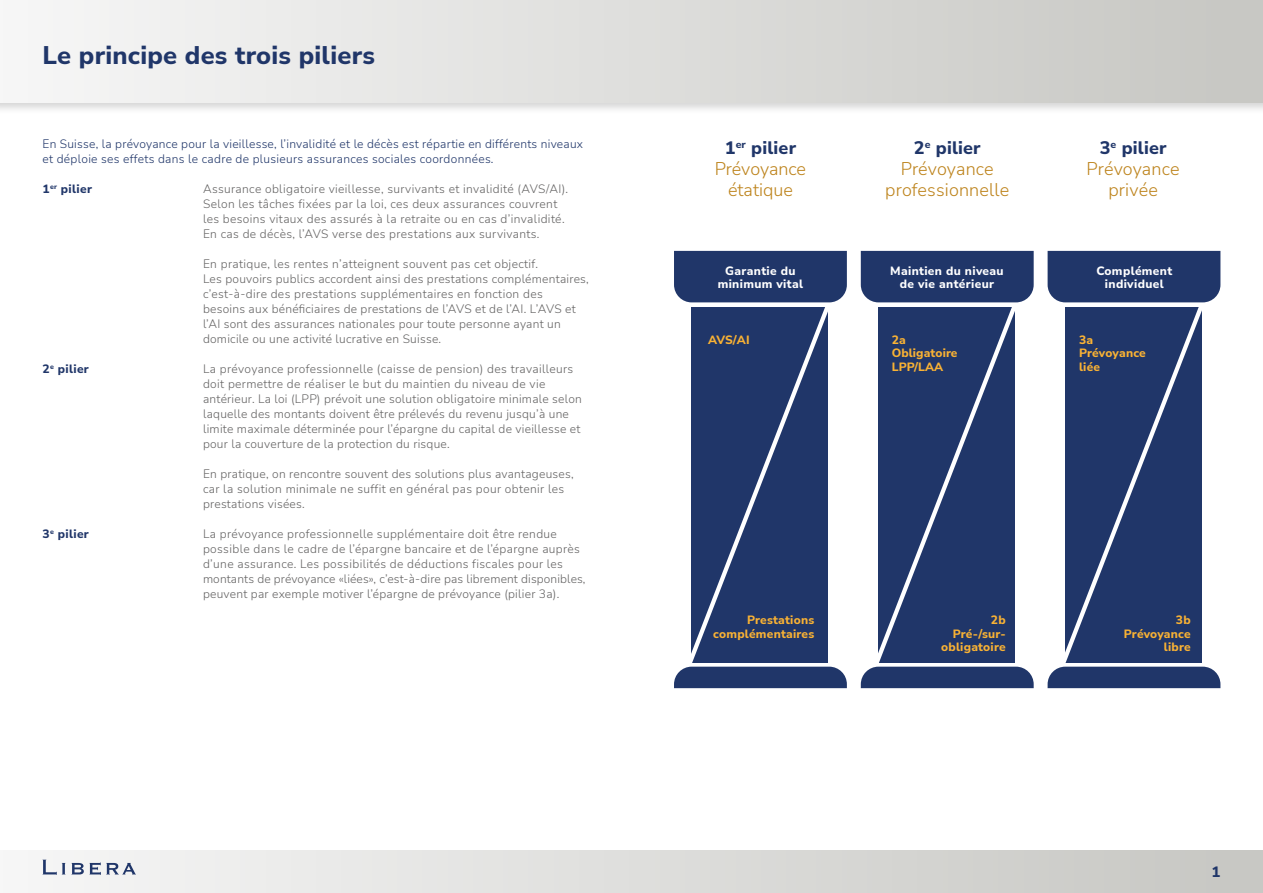
<style>
.page{position:relative;width:1263px;height:893px;background:#fff}
.page>*{position:absolute;margin:0;border:0;box-sizing:border-box;transform-origin:0 0}
.t1{font:800 25.5px "Nunito Sans";letter-spacing:.01em;color:#203669}
.t2{font:300 18px/21px "Nunito Sans";letter-spacing:.005em;color:#bd831b;text-align:center}
.t3{font:800 15px "Nunito Sans";color:#203669}
.t4{font:300 12px/15px "Nunito Sans";letter-spacing:.02em;color:#646363}
.t5{font:300 12px/15px "Nunito Sans";letter-spacing:.02em;color:#203669}
.t6{font:800 12px/13.5px "Nunito Sans";letter-spacing:.015em;color:#f9b234;text-align:right}
.t7{font:800 12px/13.5px "Nunito Sans";letter-spacing:.03em;color:#fff;text-align:center}
.t8{font:800 12px "Nunito Sans";letter-spacing:.03em;color:#203669}
.s1{font-weight:800;color:#203669}
</style>
<div class="page">
<div style="left:0;top:0;width:1263px;height:115px;background:#000;opacity:.17"></div>
<div style="left:0;top:0;width:1263px;height:102px;background:linear-gradient(to right,#f7f7f7,#c6c6c2)"></div>
<div style="left:0;top:850px;width:1263px;height:43px;background:linear-gradient(to right,#f6f6f6,#c7c7c2)"></div>
<svg style="left:71px;top:863px;width:13px;height:11px"></svg>
<svg style="left:90px;top:862px;width:46px;height:13px"></svg>
<svg style="left:43px;top:860px;width:22px;height:15px"></svg>
<div style="left:674px;top:667px;width:173px;height:21px;background:#203669"></div>
<div style="left:674px;top:251px;width:173px;height:51px;background:#203669"></div>
<div style="left:691px;top:307px;width:137px;height:356px;background:#203669"></div>
<div style="left:861px;top:667px;width:173px;height:21px;background:#203669"></div>
<div style="left:861px;top:251px;width:173px;height:51px;background:#203669"></div>
<div style="left:878px;top:307px;width:137px;height:356px;background:#203669"></div>
<div style="left:1047px;top:667px;width:173px;height:21px;background:#203669"></div>
<div style="left:1047px;top:251px;width:173px;height:51px;background:#203669"></div>
<div style="left:1065px;top:307px;width:137px;height:356px;background:#203669"></div>
<h1 class="t1" style="left:43px;top:37px;width:334px">Le principe des trois piliers</h1>
<p class="t5" style="left:43px;top:136px;width:542px">En Suisse, la prévoyance pour la vieillesse, l’invalidité et le décès est répartie en différents niveaux et déploie ses effets dans le cadre de plusieurs assurances sociales coordonnées.</p>
<p class="t8" style="left:43px;top:181px;width:51px">1<sup>er</sup> pilier</p>
<p class="t4" style="left:203px;top:181px;width:367px">Assurance obligatoire vieillesse, survivants et invalidité (AVS/AI).<br>Selon les tâches fixées par la loi, ces deux assurances couvrent les besoins vitaux des assurés à la retraite ou en cas d’invalidité.<br>En cas de décès, l’AVS verse des prestations aux survivants.</p>
<p class="t4" style="left:203px;top:256px;width:387px">En pratique, les rentes n’atteignent souvent pas cet objectif.<br>Les pouvoirs publics accordent ainsi des prestations complémentaires, c’est-à-dire des prestations supplémentaires en fonction des<br>besoins aux bénéficiaires de prestations de l’AVS et de l’AI. L’AVS et l’AI sont des assurances nationales pour toute personne ayant un domicile ou une activité lucrative en Suisse.</p>
<p class="t8" style="left:43px;top:361px;width:48px">2<sup>e</sup> pilier</p>
<p class="t4" style="left:203px;top:361px;width:380px">La prévoyance professionnelle (caisse de pension) des travailleurs doit permettre de réaliser le but du maintien du niveau de vie antérieur. La loi (LPP) prévoit une solution obligatoire minimale selon laquelle des montants doivent être prélevés du revenu jusqu’à une limite maximale déterminée pour l’épargne du capital de vieillesse et pour la couverture de la protection du risque.</p>
<p class="t4" style="left:203px;top:466px;width:372px">En pratique, on rencontre souvent des solutions plus avantageuses, car la solution minimale ne suffit en général pas pour obtenir les prestations visées.</p>
<p class="t8" style="left:43px;top:526px;width:48px">3<sup>e</sup> pilier</p>
<p class="t4" style="left:203px;top:526px;width:384px">La prévoyance professionnelle supplémentaire doit être rendue possible dans le cadre de l’épargne bancaire et de l’épargne auprès d’une assurance. Les possibilités de déductions fiscales pour les montants de prévoyance «liées», c’est-à-dire pas librement disponibles, peuvent par exemple motiver l’épargne de prévoyance (pilier 3a).</p>
<h2 class="t2" style="left:715px;top:137px;width:93px"><span class="s1">1</span><sup>er</sup> <span class="s1">pilier<br></span>Prévoyance étatique</h2>
<h2 class="t2" style="left:885px;top:137px;width:125px"><span class="s1">2</span><sup>e</sup> <span class="s1">pilier<br></span>Prévoyance professionnelle</h2>
<h2 class="t2" style="left:1087px;top:137px;width:94px"><span class="s1">3</span><sup>e</sup> <span class="s1">pilier<br></span>Prévoyance privée</h2>
<p class="t7" style="left:718px;top:263px;width:87px">Garantie du minimum vital</p>
<p class="t7" style="left:890px;top:263px;width:115px">Maintien du niveau de vie antérieur</p>
<p class="t7" style="left:1096px;top:263px;width:77px">Complément individuel</p>
<p class="t6" style="left:708px;top:332px;width:43px">AVS/AI</p>
<p class="t6" style="left:892px;top:332px;width:67px;text-align:left">2a<br>Obligatoire<br>LPP/LAA</p>
<p class="t6" style="left:1079px;top:332px;width:68px;text-align:left">3a<br>Prévoyance liée</p>
<p class="t6" style="left:713px;top:613px;width:103px">Prestations complémentaires</p>
<p class="t6" style="left:941px;top:613px;width:66px">2b<br>Pré-/sur&shy;obligatoire</p>
<p class="t6" style="left:1124px;top:613px;width:68px">3b<br>Prévoyance libre</p>
<p class="t3" style="left:1211px;top:861px;width:10px">1</p>
</div>
